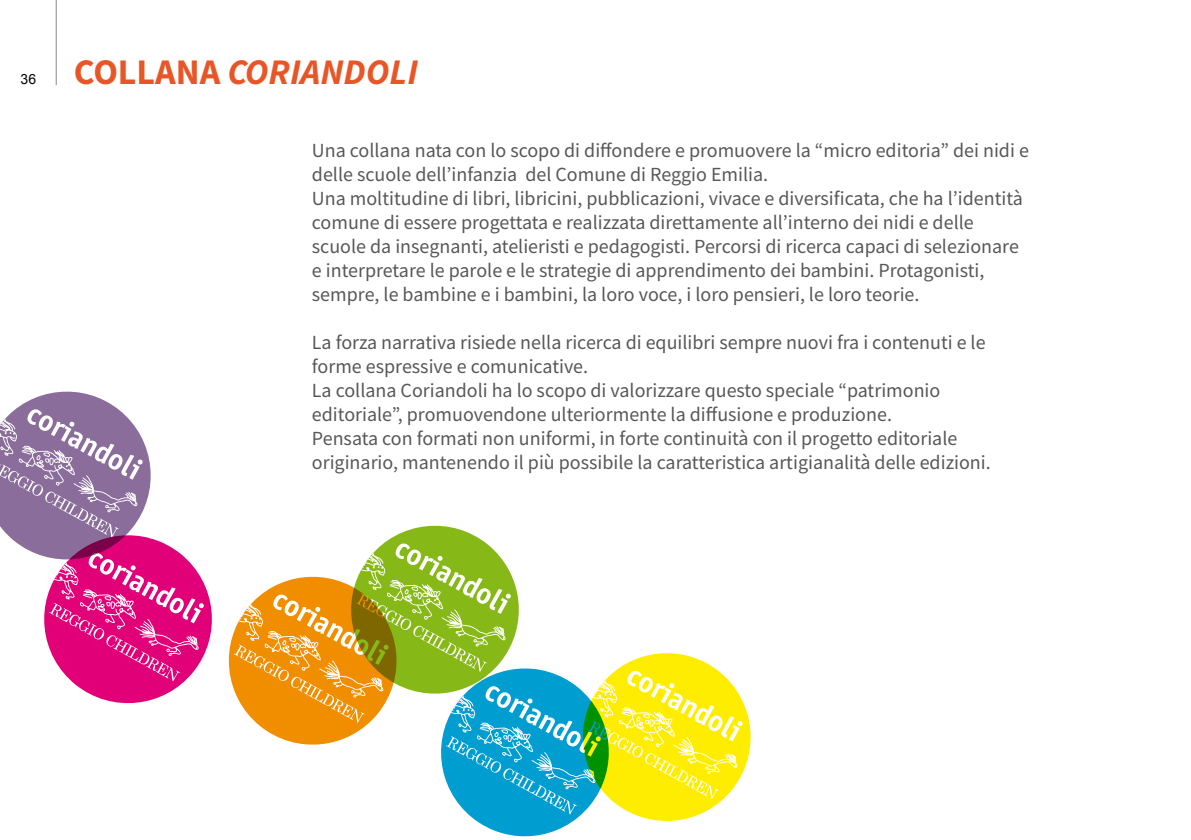
<style>
.page{position:relative;width:1191px;height:840px;background:#fff}
.page>*{position:absolute;margin:0;border:0;box-sizing:border-box;transform-origin:0 0}
.t1{font:italic 700 36px "Source Sans Pro";color:#e85627}
.t2{font:20px/24px "Source Sans Pro";color:#58585a}
.t3{font:14px "Arial";color:#000}
.s1{font-style:normal}
</style>
<div class="page">
<hr style="left:56px;top:0;width:1px;height:85px;background:#87888a">
<svg style="left:0;top:391px;width:751px;height:446px"></svg>
<p class="t3" style="left:21px;top:70px;width:17px">36</p>
<h1 class="t1" style="left:74px;top:48px;width:346px"><span class="s1">COLLANA</span> CORIANDOLI</h1>
<p class="t2" style="left:312px;top:138px;width:718px">Una collana nata con lo scopo di diffondere e promuovere la “micro editoria” dei nidi e delle scuole dell’infanzia del Comune di Reggio Emilia.<br>Una moltitudine di libri, libricini, pubblicazioni, vivace e diversificata, che ha l’identità comune di essere progettata e realizzata direttamente all’interno dei nidi e delle scuole da insegnanti, atelieristi e pedagogisti. Percorsi di ricerca capaci di selezionare e interpretare le parole e le strategie di apprendimento dei bambini. Protagonisti, sempre, le bambine e i bambini, la loro voce, i loro pensieri, le loro teorie.</p>
<p class="t2" style="left:312px;top:330px;width:680px">La forza narrativa risiede nella ricerca di equilibri sempre nuovi fra i contenuti e le forme espressive e comunicative.<br>La collana Coriandoli ha lo scopo di valorizzare questo speciale “patrimonio editoriale”, promuovendone ulteriormente la diffusione e produzione.<br>Pensata con formati non uniformi, in forte continuità con il progetto editoriale originario, mantenendo il più possibile la caratteristica artigianalità delle edizioni.</p>
</div>
